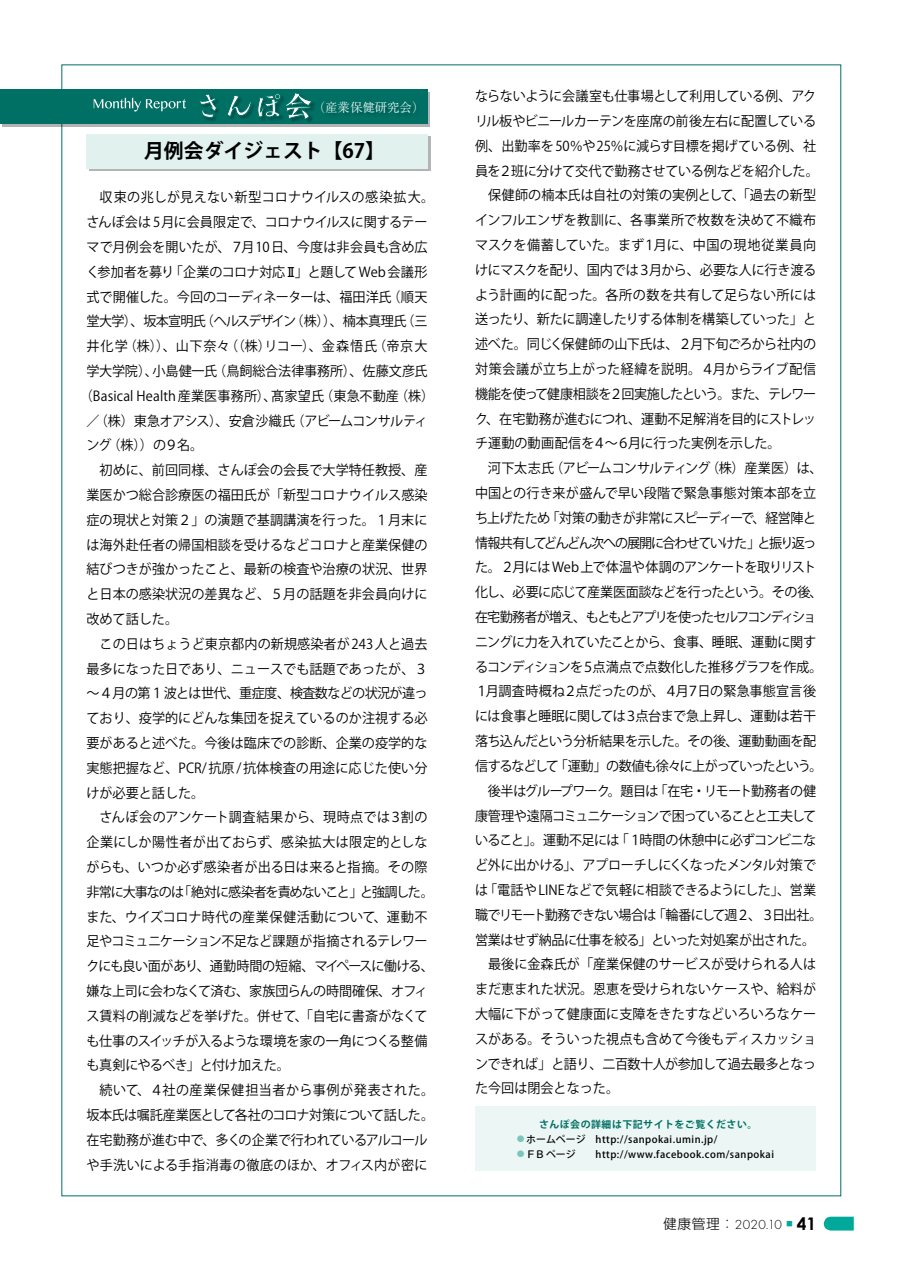
<style>
.page{position:relative;width:903px;height:1275px;background:#fff}
.page>*{position:absolute;margin:0;border:0;box-sizing:border-box;transform-origin:0 0}
.t1{font:700 19.78px "Koz Go Pro";color:#000}
.t2{font:700 17.32px "Century Gothic";color:#000}
.t3{font:13.65px/24.8px "Koz Go Pr 6 N";letter-spacing:-.03em;color:#000;scale:.96 1}
.t4{font:13.65px "Koz Go Pr 6 N";letter-spacing:-.01em;color:#000;scale:.96 1}
.t5{font:13.65px "Koz Go Pr 6 N";letter-spacing:.02em;color:#000;scale:.96 1}
.t6{font:13.65px "Koz Go Pr 6 N";letter-spacing:.01em;color:#000;scale:.96 1}
.t7{font:13.65px "Koz Go Pr 6 N";letter-spacing:-.05em;color:#000;scale:.96 1}
.t8{font:13.65px "Koz Go Pr 6 N";letter-spacing:-.055em;color:#000;scale:.96 1}
.t9{font:13.65px "Koz Go Pr 6 N";letter-spacing:.07em;color:#000;scale:.96 1}
.t10{font:13.65px "Koz Go Pr 6 N";letter-spacing:-.075em;color:#000;scale:.96 1}
.t11{font:13.65px "Koz Go Pr 6 N";letter-spacing:-.045em;color:#000;scale:.96 1}
.t12{font:13.65px "Koz Go Pr 6 N";letter-spacing:-.04em;color:#000;scale:.96 1}
.t13{font:13.65px "Koz Go Pr 6 N";letter-spacing:-.035em;color:#000;scale:.96 1}
.t14{font:13.65px "Koz Go Pr 6 N";letter-spacing:.015em;color:#000;scale:.96 1}
.t15{font:13.65px "Koz Go Pr 6 N";letter-spacing:.04em;color:#000;scale:.96 1}
.t16{font:300 13.65px "Futura PT";letter-spacing:.025em;color:#000}
.t17{font:300 12.42px "Ryumin Pr 6 N";color:#fff}
.t18{font:500 9.97px/14.5px "Koz Go Pro";letter-spacing:.05em;color:#000}
.s1{font-family:"Futo Go B101 Pr 6 N";font-weight:700}
.s2{font-weight:700;color:#007065}
.s3{font-weight:700;font-size:11.2px;color:#7ac6bc}
.s4{font-family:"Shin Go Pro"}
</style>
<div class="page">
<svg style="left:824px;top:1217px;width:30px;height:13px"></svg>
<div style="left:2px;top:92px;width:428px;height:35px;background:#b3b3b3"></div>
<div style="left:0;top:89px;width:428px;height:35px;background:#007065"></div>
<div style="left:89px;top:136px;width:341px;height:35px;background:#b3b3b3"></div>
<div style="left:87px;top:134px;width:341px;height:35px;background:#e1f1ee"></div>
<svg style="left:94px;top:98px;width:92px;height:14px"></svg>
<svg style="left:345px;top:106px;width:43px;height:7px"></svg>
<div style="left:199px;top:93px;width:118px;height:31px;background:#000;opacity:.3"></div>
<svg style="left:199px;top:93px;width:113px;height:27px"></svg>
<div style="left:475px;top:1106px;width:341px;height:65px;background:#ecf6f4"></div>
<p class="t17" style="left:313px;top:97px;width:113px">（産業保健研究会）</p>
<h1 class="t1" style="left:144px;top:138px;width:242px">月例会ダイジェスト【67】</h1>
<p class="t5" style="left:86px;top:190px;width:364px">　収束の兆しが見えない新型コロナウイルスの感染拡大。</p>
<p class="t4" style="left:86px;top:214px;width:357px">さんぽ会は 5月に会員限定で、コロナウイルスに関するテー</p>
<p class="t6" style="left:86px;top:239px;width:357px">マで月例会を開いたが、7月10日、今度は非会員も含め広</p>
<p class="t4" style="left:86px;top:264px;width:357px">く参加者を募り「企業のコロナ対応<span class="s1">Ⅱ</span>」と題して Web 会議形</p>
<p class="t3" style="left:86px;top:284px;width:357px">式で開催した。今回のコーディネーターは、福田洋氏（順天</p>
<p class="t8" style="left:86px;top:314px;width:357px">堂大学）、坂本宣明氏（ヘルスデザイン（株））、楠本真理氏（三</p>
<p class="t9" style="left:86px;top:338px;width:357px">井化学（株））、山下奈々（（株）リコー）、金森悟氏（帝京大</p>
<p class="t4" style="left:86px;top:363px;width:357px">学大学院）、小島健一氏（鳥飼総合法律事務所）、佐藤文彦氏</p>
<p class="t6" style="left:80px;top:388px;width:370px">（Basical Health 産業医事務所）、髙家望氏（東急不動産（株）</p>
<p class="t7" style="left:86px;top:413px;width:357px">／（株）東急オアシス）、安倉沙織氏（アビームコンサルティ</p>
<p class="t4" style="left:86px;top:438px;width:123px">ング（株））の9名。</p>
<p class="t4" style="left:86px;top:462px;width:357px">　初めに、前回同様、さんぽ会の会長で大学特任教授、産</p>
<p class="t4" style="left:86px;top:487px;width:357px">業医かつ総合診療医の福田氏が「新型コロナウイルス感染</p>
<p class="t4" style="left:86px;top:512px;width:357px">症の現状と対策2」の演題で基調講演を行った。1月末に</p>
<p class="t4" style="left:86px;top:537px;width:357px">は海外赴任者の帰国相談を受けるなどコロナと産業保健の</p>
<p class="t4" style="left:86px;top:562px;width:357px">結びつきが強かったこと、最新の検査や治療の状況、世界</p>
<p class="t4" style="left:86px;top:586px;width:357px">と日本の感染状況の差異など、5月の話題を非会員向けに</p>
<p class="t4" style="left:86px;top:611px;width:97px">改めて話した。</p>
<p class="t4" style="left:86px;top:636px;width:357px">　この日はちょうど東京都内の新規感染者が 243 人と過去</p>
<p class="t4" style="left:86px;top:661px;width:357px">最多になった日であり、ニュースでも話題であったが、３</p>
<p class="t7" style="left:86px;top:686px;width:357px">〜4月の第1波とは世代、重症度、検査数などの状況が違っ</p>
<p class="t4" style="left:86px;top:710px;width:357px">ており、疫学的にどんな集団を捉えているのか注視する必</p>
<p class="t4" style="left:86px;top:735px;width:357px">要があると述べた。今後は臨床での診断、企業の疫学的な</p>
<p class="t4" style="left:86px;top:760px;width:357px">実態把握など、PCR/ 抗原 / 抗体検査の用途に応じた使い分</p>
<p class="t4" style="left:86px;top:785px;width:124px">けが必要と話した。</p>
<p class="t14" style="left:86px;top:810px;width:357px">　さんぽ会のアンケート調査結果から、現時点では３割の</p>
<p class="t5" style="left:86px;top:834px;width:357px">企業にしか陽性者が出ておらず、感染拡大は限定的としな</p>
<p class="t4" style="left:86px;top:859px;width:357px">がらも、いつか必ず感染者が出る日は来ると指摘。その際</p>
<p class="t10" style="left:86px;top:884px;width:364px">非常に大事なのは「絶対に感染者を責めないこと」と強調した。</p>
<p class="t5" style="left:86px;top:909px;width:357px">また、ウイズコロナ時代の産業保健活動について、運動不</p>
<p class="t13" style="left:86px;top:934px;width:357px">足やコミュニケーション不足など課題が指摘されるテレワー</p>
<p class="t11" style="left:86px;top:958px;width:364px">クにも良い面があり、通勤時間の短縮、マイペースに働ける、</p>
<p class="t4" style="left:86px;top:983px;width:357px">嫌な上司に会わなくて済む、家族団らんの時間確保、オフィ</p>
<p class="t4" style="left:86px;top:1008px;width:357px">ス賃料の削減などを挙げた。併せて、「自宅に書斎がなくて</p>
<p class="t4" style="left:86px;top:1033px;width:357px">も仕事のスイッチが入るような環境を家の一角につくる整備</p>
<p class="t4" style="left:86px;top:1058px;width:213px">も真剣にやるべき」と付け加えた。</p>
<p class="t15" style="left:86px;top:1083px;width:364px">　続いて、4社の産業保健担当者から事例が発表された。</p>
<p class="t12" style="left:86px;top:1107px;width:364px">坂本氏は嘱託産業医として各社のコロナ対策について話した。</p>
<p class="t4" style="left:86px;top:1132px;width:357px">在宅勤務が進む中で、多くの企業で行われているアルコール</p>
<p class="t5" style="left:86px;top:1157px;width:357px">や手洗いによる手指消毒の徹底のほか、オフィス内が密に</p>
<p class="t3" style="left:475px;top:84px;width:364px">ならないように会議室も仕事場として利用している例、アクリル板やビニールカーテンを座席の前後左右に配置している例、出勤率を50％や25％に減らす目標を掲げている例、社員を2班に分けて交代で勤務させている例などを紹介した。　保健師の楠本氏は自社の対策の実例として、「過去の新型インフルエンザを教訓に、各事業所で枚数を決めて不織布マスクを備蓄していた。まず1月に、中国の現地従業員向けにマスクを配り、国内では３月から、必要な人に行き渡るよう計画的に配った。各所の数を共有して足らない所には送ったり、新たに調達したりする体制を構築していった」と述べた。同じく保健師の山下氏は、2月下旬ごろから社内の対策会議が立ち上がった経緯を説明。4月からライブ配信機能を使って健康相談を2回実施したという。また、テレワーク、在宅勤務が進むにつれ、運動不足解消を目的にストレッチ運動の動画配信を4〜6月に行った実例を示した。<br>　河下太志氏（アビームコンサルティング（株）産業医）は、中国との行き来が盛んで早い段階で緊急事態対策本部を立ち上げたため「対策の動きが非常にスピーディーで、経営陣と情報共有してどんどん次への展開に合わせていけた」と振り返った。2月にはWeb上で体温や体調のアンケートを取りリスト化し、必要に応じて産業医面談などを行ったという。その後、在宅勤務者が増え、もともとアプリを使ったセルフコンディショニングに力を入れていたことから、食事、睡眠、運動に関するコンディションを5点満点で点数化した推移グラフを作成。<br>1月調査時概ね2点だったのが、4月7日の緊急事態宣言後には食事と睡眠に関しては３点台まで急上昇し、運動は若干落ち込んだという分析結果を示した。その後、運動動画を配信するなどして「運動」の数値も徐々に上がっていったという。　後半はグループワーク。題目は「在宅・リモート勤務者の健康管理や遠隔コミュニケーションで困っていることと工夫していること」。運動不足には「1時間の休憩中に必ずコンビニなど外に出かける」、アプローチしにくくなったメンタル対策では「電話やLINEなどで気軽に相談できるようにした」、営業職でリモート勤務できない場合は「輪番にして週2、３日出社。営業はせず納品に仕事を絞る」といった対処案が出された。　最後に金森氏が「産業保健のサービスが受けられる人はまだ恵まれた状況。恩恵を受けられないケースや、給料が大幅に下がって健康面に支障をきたすなどいろいろなケースがある。そういった視点も含めて今後もディスカッションできれば」と語り、二百数十人が参加して過去最多となった今回は閉会となった。</p>
<p class="t18" style="left:515px;top:1118px;width:260px;text-indent:24px"><span class="s2">さんぽ会の詳細は下記サイトをご覧ください。<br></span><span class="s3">◦</span>ホームページ　http://sanpokai.umin.jp/<br><span class="s3">◦</span>ＦＢページ　　http://www.facebook.com/sanpokai</p>
<p class="t16" style="left:663px;top:1216px;width:131px"><span class="s4">健康管理：</span>2020.10 <sup>■</sup></p>
<p class="t2" style="left:797px;top:1211px;width:21px">41</p>
</div>
